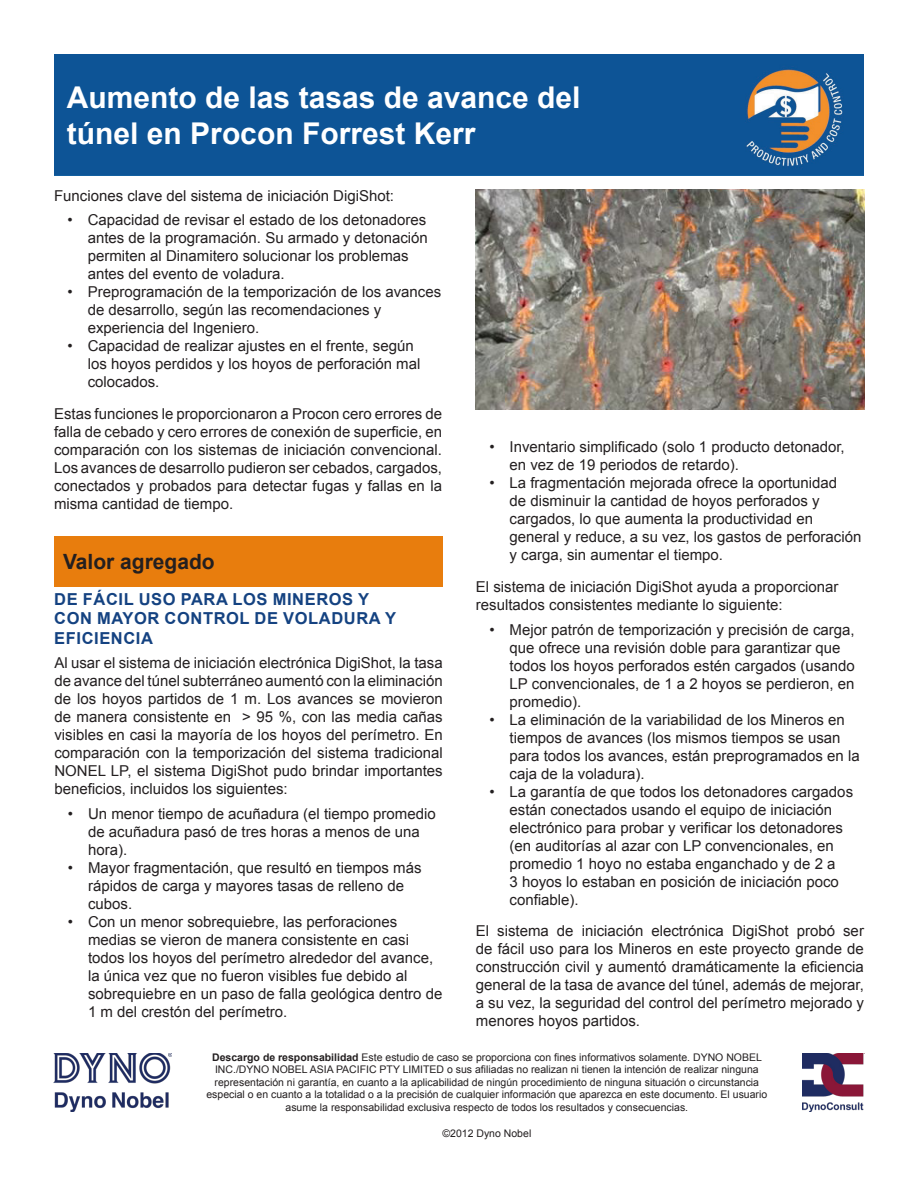
<style>
.page{position:relative;width:918px;height:1188px;background:#fff}
.page>*{position:absolute;margin:0;border:0;box-sizing:border-box;transform-origin:0 0}
.t1{font:700 30px/36px "Arial";color:#fff}
.t2{font:700 21px "Arial";color:#231f20}
.blue_heading{font:700 16.5px/19.5px "Arial";letter-spacing:.035em;color:#144281}
.t3{font:15px/18px "Arial";color:#231f20}
.t4{font:10.5px/12.6px "Arial";color:#231f20;text-align:center}
.s1{font-weight:700}
</style>
<div class="page">
<div style="left:54px;top:54px;width:809px;height:121px;background:#0d5496"></div>
<img style="left:53px;top:1053px;width:118px;height:58px">
<img style="left:802px;top:1053px;width:63px;height:58px">
<div style="left:54px;top:536px;width:389px;height:50px;background:#e87d0d"></div>
<img style="left:476px;top:190px;width:389px;height:220px">
<p class="t1" style="left:67px;top:79px;width:515px">Aumento de las tasas de avance del túnel en Procon Forrest Kerr</p>
<p class="t3" style="left:54px;top:186px;width:342px">Funciones clave del sistema de iniciación DigiShot:</p>
<p class="t3" style="left:88px;top:211px;width:342px;text-indent:-20px">• Capacidad de revisar el estado de los detonadores antes de la programación. Su armado y detonación permiten al Dinamitero solucionar los problemas antes del evento de voladura.</p>
<p class="t3" style="left:88px;top:283px;width:355px;text-indent:-20px">• Preprogramación de la temporización de los avances de desarrollo, según las recomendaciones y experiencia del Ingeniero.</p>
<p class="t3" style="left:88px;top:337px;width:334px;text-indent:-20px">• Capacidad de realizar ajustes en el frente, según los hoyos perdidos y los hoyos de perforación mal colocados.</p>
<p class="t3" style="left:54px;top:404px;width:390px;text-align:justify">Estas funciones le proporcionaron a Procon cero errores de falla de cebado y cero errores de conexión de superficie, en comparación con los sistemas de iniciación convencional.<br>Los avances de desarrollo pudieron ser cebados, cargados, conectados y probados para detectar fugas y fallas en la misma cantidad de tiempo.</p>
<p class="t2" style="left:63px;top:546px;width:153px">Valor agregado</p>
<p class="blue_heading" style="left:54px;top:590px;width:343px">DE FÁCIL USO PARA LOS MINEROS Y<br>CON MAYOR CONTROL DE VOLADURA Y<br>EFICIENCIA</p>
<p class="t3" style="left:54px;top:654px;width:390px;text-align:justify">Al usar el sistema de iniciación electrónica DigiShot, la tasa de avance del túnel subterráneo aumentó con la eliminación de los hoyos partidos de 1 m. Los avances se movieron de manera consistente en &gt; 95 %, con las media cañas visibles en casi la mayoría de los hoyos del perímetro. En comparación con la temporización del sistema tradicional NONEL LP, el sistema DigiShot pudo brindar importantes beneficios, incluidos los siguientes:</p>
<p class="t3" style="left:88px;top:805px;width:349px;text-indent:-20px">• Un menor tiempo de acuñadura (el tiempo promedio de acuñadura pasó de tres horas a menos de una hora).</p>
<p class="t3" style="left:88px;top:859px;width:335px;text-indent:-20px">• Mayor fragmentación, que resultó en tiempos más rápidos de carga y mayores tasas de relleno de cubos.</p>
<p class="t3" style="left:88px;top:913px;width:356px;text-indent:-20px">• Con un menor sobrequiebre, las perforaciones medias se vieron de manera consistente en casi todos los hoyos del perímetro alrededor del avance, la única vez que no fueron visibles fue debido al sobrequiebre en un paso de falla geológica dentro de 1 m del crestón del perímetro.</p>
<p class="t3" style="left:510px;top:438px;width:337px;text-indent:-20px">• Inventario simplificado (solo 1 producto detonador, en vez de 19 periodos de retardo).</p>
<p class="t3" style="left:510px;top:474px;width:353px;text-indent:-20px">• La fragmentación mejorada ofrece la oportunidad<br>de disminuir la cantidad de hoyos perforados y cargados, lo que aumenta la productividad en general y reduce, a su vez, los gastos de perforación y carga, sin aumentar el tiempo.</p>
<p class="t3" style="left:476px;top:577px;width:364px">El sistema de iniciación DigiShot ayuda a proporcionar resultados consistentes mediante lo siguiente:</p>
<p class="t3" style="left:510px;top:620px;width:347px;text-indent:-20px">• Mejor patrón de temporización y precisión de carga, que ofrece una revisión doble para garantizar que todos los hoyos perforados estén cargados (usando LP convencionales, de 1 a 2 hoyos se perdieron, en promedio).</p>
<p class="t3" style="left:510px;top:710px;width:352px;text-indent:-20px">• La eliminación de la variabilidad de los Mineros en tiempos de avances (los mismos tiempos se usan para todos los avances, están preprogramados en la caja de la voladura).</p>
<p class="t3" style="left:510px;top:782px;width:345px;text-indent:-20px">• La garantía de que todos los detonadores cargados están conectados usando el equipo de iniciación electrónico para probar y verificar los detonadores (en auditorías al azar con LP convencionales, en promedio 1 hoyo no estaba enganchado y de 2 a<br>3 hoyos lo estaban en posición de iniciación poco confiable).</p>
<p class="t3" style="left:476px;top:922px;width:390px;text-align:justify">El sistema de iniciación electrónica DigiShot probó ser de fácil uso para los Mineros en este proyecto grande de construcción civil y aumentó dramáticamente la eficiencia general de la tasa de avance del túnel, además de mejorar, a su vez, la seguridad del control del perímetro mejorado y menores hoyos partidos.</p>
<p class="t4" style="left:206px;top:1051px;width:562px"><span class="s1">Descargo de responsabilidad</span> Este estudio de caso se proporciona con fines informativos solamente. DYNO NOBEL INC./DYNO NOBEL ASIA PACIFIC PTY LIMITED o sus afiliadas no realizan ni tienen la intención de realizar ninguna representación ni garantía, en cuanto a la aplicabilidad de ningún procedimiento de ninguna situación o circunstancia especial o en cuanto a la totalidad o a la precisión de cualquier información que aparezca en este documento. El usuario asume la responsabilidad exclusiva respecto de todos los resultados y consecuencias.</p>
<p class="t4" style="left:442px;top:1127px;width:90px">©2012 Dyno Nobel</p>
</div>
